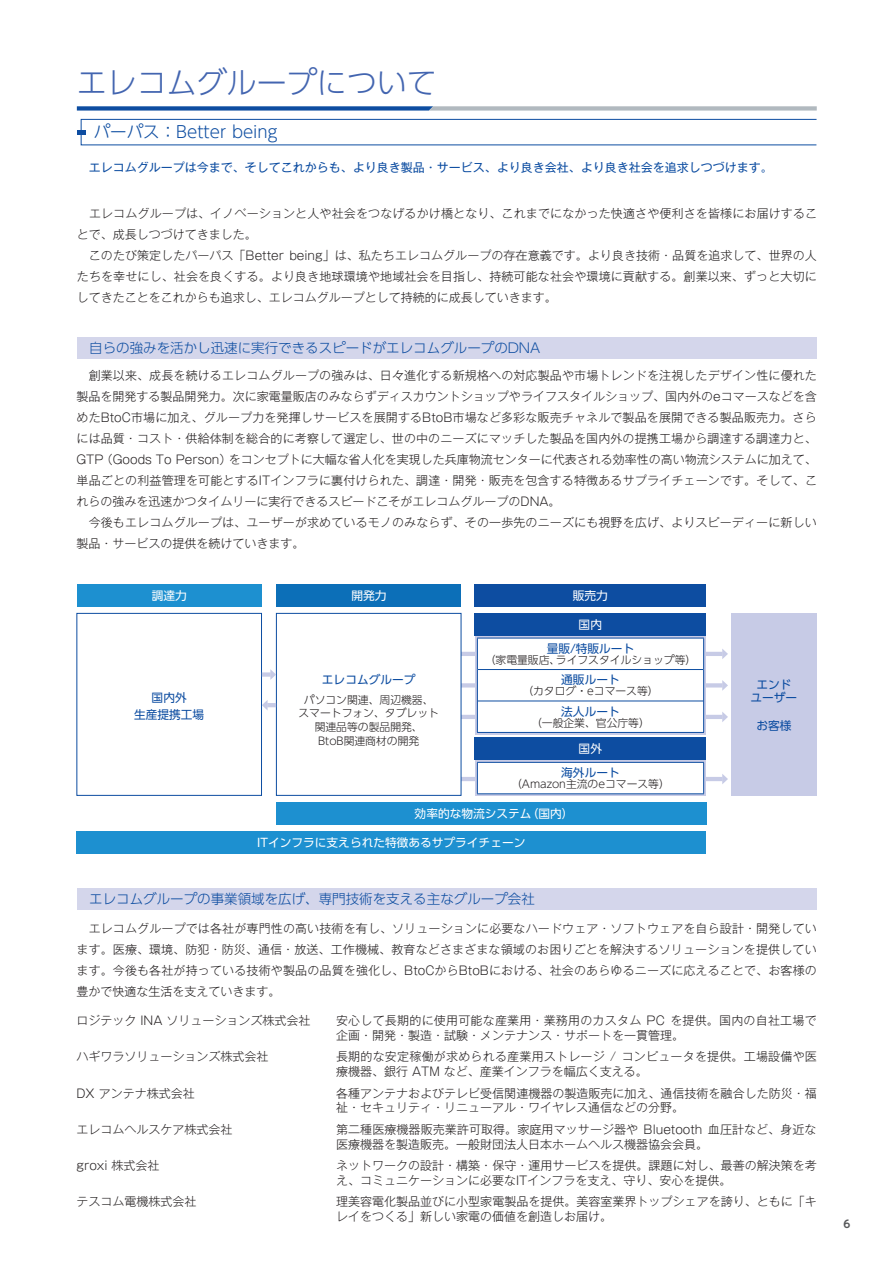
<style>
.page{position:relative;width:893px;height:1263px;background:#fff}
.page>*{position:absolute;margin:0;border:0;box-sizing:border-box;transform-origin:0 0}
.t1{font:300 30px "UD Shin Go Pro";color:#4365b0}
.t2{font:300 16.5px "UD Shin Go Pro";color:#0d4da1}
.t3{font:300 13.5px "UD Shin Go Pro";color:#0d4da1}
.t4{font:300 12px/21px "Gothic MB101 Pr 5";color:#231f20}
.t5{font:300 12px/14.9px "Gothic MB101 Pr 5";letter-spacing:.02em;color:#231f20}
.t6{font:12px "Gothic MB101 Pr 5";color:#0d4da1}
.t7{font:11.7px "UD Shin Go Pro";color:#fff}
.t8{font:11.7px/13.8px "UD Shin Go Pro";color:#0d4da1;text-align:center}
.t9{font:300 10.8px/13.8px "UD Shin Go Pro";color:#231f20;text-align:center}
.t10{font:700 10.5px "UD Shin Go NT Pro De";color:#57585a}
</style>
<div class="page">
<svg style="left:77px;top:106px;width:740px;height:5px;background:#7997bc"></svg>
<div style="left:77px;top:338px;width:739px;height:21px;background:#d4d6eb"></div>
<div style="left:77px;top:888px;width:739px;height:21px;background:#d4d6eb"></div>
<div style="left:81px;top:119px;width:736px;height:26px;border:1px solid #0d4da1"></div>
<svg style="left:77px;top:130px;width:8px;height:4px"></svg>
<hr style="left:368px;top:652px;width:355px;height:4px;background:#c7cbe6">
<svg style="left:722px;top:649px;width:6px;height:10px"></svg>
<svg style="left:461px;top:683px;width:261px;height:4px"></svg>
<svg style="left:722px;top:680px;width:6px;height:11px"></svg>
<hr style="left:304px;top:715px;width:419px;height:4px;background:#c7cbe6">
<svg style="left:722px;top:712px;width:6px;height:10px"></svg>
<hr style="left:368px;top:777px;width:355px;height:4px;background:#c7cbe6">
<svg style="left:722px;top:774px;width:6px;height:10px"></svg>
<svg style="left:475px;top:636px;width:231px;height:99px"></svg>
<svg style="left:475px;top:760px;width:231px;height:36px"></svg>
<div style="left:474px;top:613px;width:232px;height:23px;background:#0d4da1"></div>
<div style="left:474px;top:737px;width:232px;height:23px;background:#0d4da1"></div>
<div style="left:474px;top:584px;width:232px;height:23px;background:#0d4da1"></div>
<div style="left:276px;top:584px;width:185px;height:23px;background:#0c6fb8"></div>
<div style="left:77px;top:584px;width:185px;height:23px;background:#1d90d0"></div>
<div style="left:731px;top:613px;width:85px;height:183px;background:#c7cbe6"></div>
<div style="left:276px;top:613px;width:185px;height:183px;background:#fff;border:1px solid #0d4da1"></div>
<div style="left:77px;top:613px;width:185px;height:183px;background:#fff;border:1px solid #0d4da1"></div>
<svg style="left:478px;top:639px;width:225px;height:93px"></svg>
<hr style="left:478px;top:669px;width:225px;height:1px;background:#0d4da1">
<hr style="left:478px;top:701px;width:225px;height:1px;background:#0d4da1">
<hr style="left:477px;top:638px;width:227px;height:1px;background:#0d4da1">
<hr style="left:477px;top:638px;width:1px;height:31px;background:#0d4da1">
<hr style="left:703px;top:638px;width:1px;height:31px;background:#0d4da1">
<hr style="left:477px;top:669px;width:1px;height:32px;background:#0d4da1">
<hr style="left:703px;top:669px;width:1px;height:32px;background:#0d4da1">
<hr style="left:477px;top:701px;width:1px;height:31px;background:#0d4da1">
<hr style="left:703px;top:701px;width:1px;height:31px;background:#0d4da1">
<hr style="left:477px;top:732px;width:227px;height:1px;background:#0d4da1">
<div style="left:477px;top:762px;width:227px;height:32px;background:#fff"></div>
<hr style="left:477px;top:762px;width:227px;height:1px;background:#0d4da1">
<hr style="left:477px;top:763px;width:1px;height:31px;background:#0d4da1">
<hr style="left:703px;top:763px;width:1px;height:31px;background:#0d4da1">
<hr style="left:477px;top:793px;width:227px;height:1px;background:#0d4da1">
<div style="left:262px;top:672px;width:9px;height:5px;background:#c7cbe6"></div>
<svg style="left:270px;top:669px;width:6px;height:11px"></svg>
<svg style="left:262px;top:700px;width:14px;height:10px"></svg>
<div style="left:276px;top:802px;width:430px;height:23px;background:#1d90d0"></div>
<div style="left:77px;top:831px;width:629px;height:23px;background:#1d90d0"></div>
<h1 class="t1" style="left:77px;top:59px;width:362px">エレコムグループについて</h1>
<h2 class="t2" style="left:94px;top:119px;width:185px">パーパス：Better being</h2>
<p class="t6" style="left:77px;top:157px;width:698px">　エレコムグループは今まで、そしてこれからも、より良き製品・サービス、より良き会社、より良き社会を追求しつづけます。</p>
<p class="t4" style="left:77px;top:202px;width:742px">　エレコムグループは、イノベーションと人や社会をつなげるかけ橋となり、これまでになかった快適さや便利さを皆様にお届けすることで、成長しつづけてきました。<br>　このたび策定したパーパス「Better being」は、私たちエレコムグループの存在意義です。より良き技術・品質を追求して、世界の人たちを幸せにし、社会を良くする。より良き地球環境や地域社会を目指し、持続可能な社会や環境に貢献する。創業以来、ずっと大切にしてきたことをこれからも追求し、エレコムグループとして持続的に成長していきます。</p>
<p class="t3" style="left:89px;top:337px;width:452px">自らの強みを活かし迅速に実行できるスピードがエレコムグループのDNA</p>
<p class="t4" style="left:77px;top:364px;width:742px">　創業以来、成長を続けるエレコムグループの強みは、日々進化する新規格への対応製品や市場トレンドを注視したデザイン性に優れた製品を開発する製品開発力。次に家電量販店のみならずディスカウントショップやライフスタイルショップ、国内外のeコマースなどを含めたBtoC市場に加え、グループ力を発揮しサービスを展開するBtoB市場など多彩な販売チャネルで製品を展開できる製品販売力。さらには品質・コスト・供給体制を総合的に考察して選定し、世の中のニーズにマッチした製品を国内外の提携工場から調達する調達力と、GTP（Goods To Person）をコンセプトに大幅な省人化を実現した兵庫物流センターに代表される効率性の高い物流システムに加えて、単品ごとの利益管理を可能とするITインフラに裏付けられた、調達・開発・販売を包含する特徴あるサプライチェーンです。そして、これらの強みを迅速かつタイムリーに実行できるスピードこそがエレコムグループのDNA。<br>　今後もエレコムグループは、ユーザーが求めているモノのみならず、その一歩先のニーズにも視野を広げ、よりスピーディーに新しい製品・サービスの提供を続けていきます。</p>
<p class="t7" style="left:152px;top:586px;width:37px">調達力</p>
<p class="t7" style="left:351px;top:586px;width:37px">開発力</p>
<p class="t7" style="left:573px;top:586px;width:37px">販売力</p>
<p class="t8" style="left:134px;top:689px;width:72px;line-height:17px">国内外<br>生産提携工場</p>
<p class="t7" style="left:579px;top:615px;width:25px">国内</p>
<p class="t8" style="left:547px;top:641px;width:89px">量販/特販ルート</p>
<p class="t9" style="left:485px;top:653px;width:213px">（家電量販店、ライフスタイルショップ等）</p>
<p class="t8" style="left:561px;top:672px;width:60px">通販ルート</p>
<p class="t9" style="left:522px;top:684px;width:138px">（カタログ・eコマース等）</p>
<p class="t8" style="left:561px;top:704px;width:60px">法人ルート</p>
<p class="t9" style="left:531px;top:715px;width:120px">（一般企業、官公庁等）</p>
<p class="t8" style="left:561px;top:765px;width:60px">海外ルート</p>
<p class="t9" style="left:511px;top:777px;width:160px">（Amazon主流のeコマース等）</p>
<p class="t7" style="left:415px;top:804px;width:160px">効率的な物流システム（国内）</p>
<p class="t7" style="left:257px;top:833px;width:270px">ITインフラに支えられた特徴あるサプライチェーン</p>
<p class="t8" style="left:322px;top:672px;width:95px">エレコムグループ</p>
<p class="t9" style="left:298px;top:692px;width:142px">パソコン関連、周辺機器、スマートフォン、タブレット関連品等の製品開発、<br>BtoB関連商材の開発</p>
<p class="t7" style="left:579px;top:739px;width:25px">国外</p>
<p class="t3" style="left:89px;top:888px;width:447px">エレコムグループの事業領域を広げ、専門技術を支える主なグループ会社</p>
<p class="t8" style="left:750px;top:677px;width:48px">エンドユーザー</p>
<p class="t8" style="left:756px;top:718px;width:37px">お客様</p>
<p class="t4" style="left:77px;top:916px;width:742px;text-align:justify">　エレコムグループでは各社が専門性の高い技術を有し、ソリューションに必要なハードウェア・ソフトウェアを自ら設計・開発しています。医療、環境、防犯・防災、通信・放送、工作機械、教育などさまざまな領域のお困りごとを解決するソリューションを提供しています。今後も各社が持っている技術や製品の品質を強化し、BtoCからBtoBにおける、社会のあらゆるニーズに応えることで、お客様の豊かで快適な生活を支えていきます。</p>
<p class="t4" style="left:77px;top:1009px;width:235px">ロジテック INA ソリューションズ株式会社</p>
<p class="t5" style="left:336px;top:1012px;width:482px">安心して長期的に使用可能な産業用・業務用のカスタム PC を提供。国内の自社工場で企画・開発・製造・試験・メンテナンス・サポートを一貫管理。</p>
<p class="t4" style="left:77px;top:1045px;width:194px">ハギワラソリューションズ株式会社</p>
<p class="t5" style="left:336px;top:1048px;width:482px">長期的な安定稼働が求められる産業用ストレージ / コンピュータを提供。工場設備や医療機器、銀行 ATM など、産業インフラを幅広く支える。</p>
<p class="t4" style="left:77px;top:1081px;width:120px">DX アンテナ株式会社</p>
<p class="t4" style="left:336px;top:1084px;width:482px;line-height:14.9px">各種アンテナおよびテレビ受信関連機器の製造販売に加え、通信技術を融合した防災・福祉・セキュリティ・リニューアル・ワイヤレス通信などの分野。</p>
<p class="t4" style="left:77px;top:1117px;width:158px">エレコムヘルスケア株式会社</p>
<p class="t4" style="left:336px;top:1120px;width:482px;line-height:14.9px">第二種医療機器販売業許可取得。家庭用マッサージ器や Bluetooth 血圧計など、身近な医療機器を製造販売。一般財団法人日 本ホームヘルス機器協会会員。</p>
<p class="t4" style="left:77px;top:1154px;width:85px">groxi 株式会社</p>
<p class="t4" style="left:336px;top:1157px;width:482px;line-height:14.9px">ネットワークの設計・構築・保守・運用サービスを提供。課題に対し、最善の解決策を考え、コミュニケーションに必要なITインフラを支え、守り、安心を提供。</p>
<p class="t4" style="left:77px;top:1190px;width:122px">テスコム電機株式会社</p>
<p class="t4" style="left:336px;top:1193px;width:482px;line-height:14.9px">理美容電化製品並びに小型家電製品を提供。美容室業界トップシェアを誇り、ともに「キレイをつくる」新しい家電の価値を創造しお届け。</p>
<p class="t10" style="left:843px;top:1215px;width:8px">6</p>
</div>
